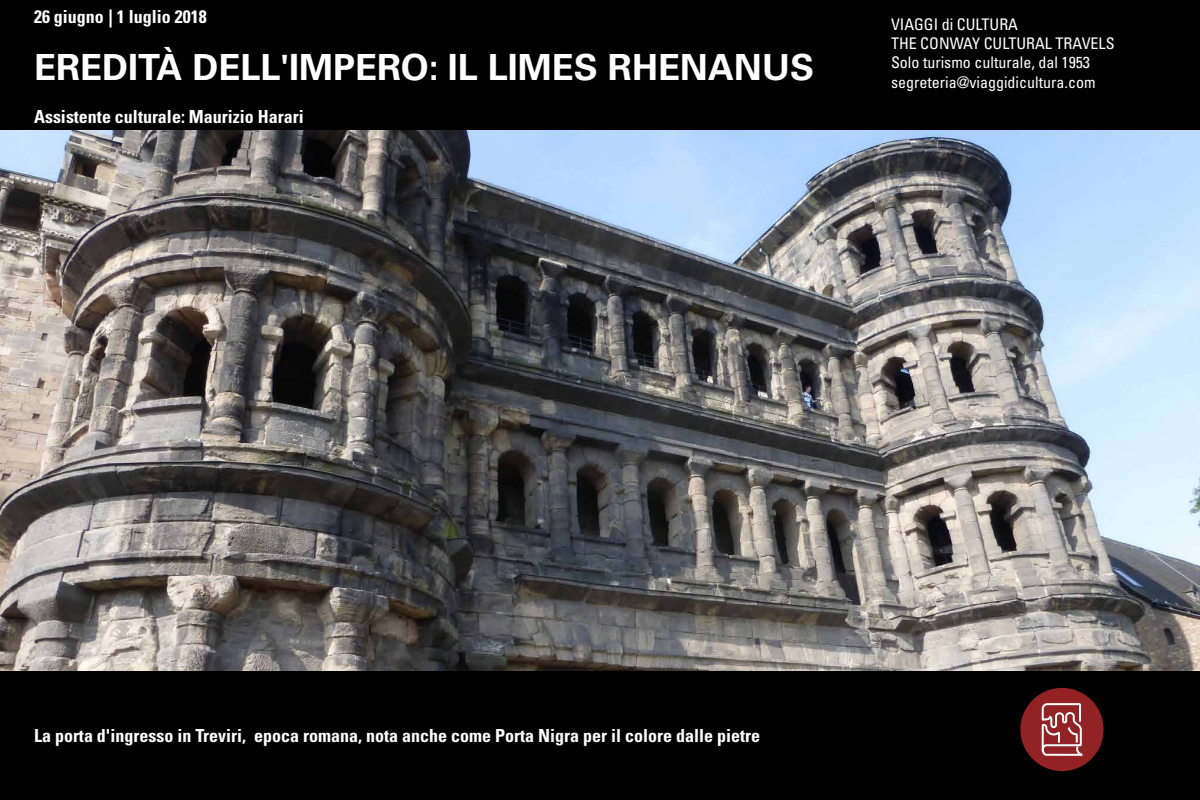
<style>
.page{position:relative;width:1200px;height:800px;background:#000}
.page>*{position:absolute;margin:0;border:0;box-sizing:border-box;transform-origin:0 0}
.t1{font:700 36px "Univers LT Std";color:#fff}
.t2{font:700 condensed 18px "Univers LT Std";color:#fff}
.t3{font:condensed 16px/19.2px "Univers LT Std";color:#fff}
</style>
<div class="page">
<img style="left:0;top:130px;width:1200px;height:540px">
<div style="left:1020px;top:688px;width:84px;height:83px;background:#922224;border-radius:50%"></div>
<svg style="left:1041px;top:703px;width:42px;height:53px"></svg>
<p class="t2" style="left:34px;top:5px;width:174px">26 giugno | 1 luglio 2018</p>
<h1 class="t1" style="left:34px;top:46px;width:782px">EREDITÀ DELL'IMPERO: IL LIMES RHENANUS</h1>
<p class="t2" style="left:34px;top:106px;width:271px">Assistente culturale: Maurizio Harari</p>
<p class="t3" style="left:891px;top:15px;width:225px">VIAGGI di CULTURA<br>THE CONWAY CULTURAL TRAVELS<br>Solo turismo culturale, dal 1953 segreteria@viaggidicultura.com</p>
<p class="t2" style="left:34px;top:724px;width:728px">La porta d'ingresso in Treviri, epoca romana, nota anche come Porta Nigra per il colore dalle pietre</p>
</div>
